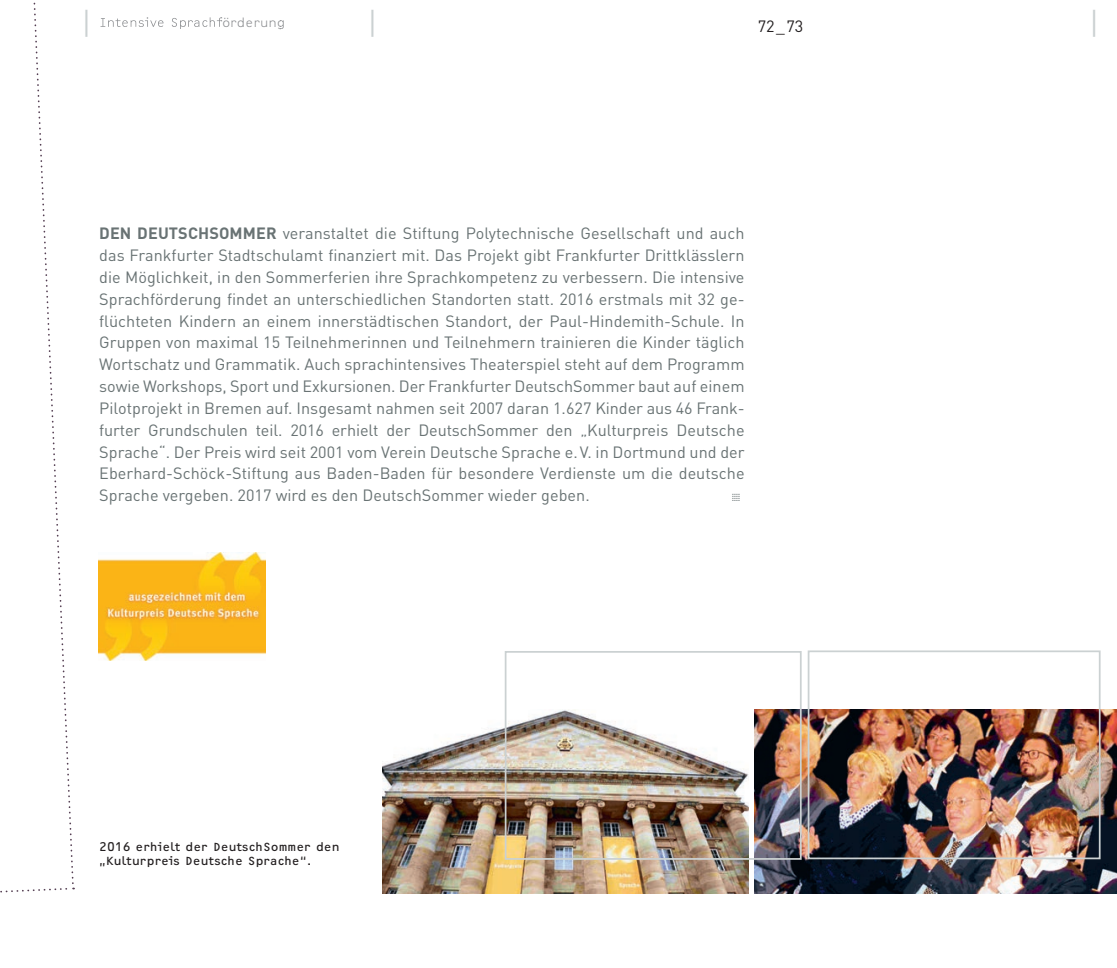
<style>
.page{position:relative;width:1117px;height:968px;background:#fff}
.page>*{position:absolute;margin:0;border:0;box-sizing:border-box;transform-origin:0 0}
.t1{font:300 35px "OCRF";color:#cbd1d2}
.t2{font:16.1px/21.9px "DIN";letter-spacing:.005em;color:#697374;text-align:justify}
.t3{font:16.1px "DIN";color:#231f20}
.t4{font:13.12px "OCRF Light OSF";color:#8a8c8f}
.t5{font:12.25px/14px "OCRF";color:#231f20}
.s1{font-weight:700}
</style>
<div class="page">
<img style="left:382px;top:728px;width:366px;height:165px">
<img style="left:754px;top:709px;width:362px;height:184px">
<img style="left:99px;top:552px;width:167px;height:108px">
<svg style="left:100px;top:17px;width:107px;height:12px"></svg>
<img style="left:503px;top:650px;width:598px;height:210px">
<svg style="left:33px;top:2px;width:41px;height:882px"></svg>
<svg style="left:0;top:887px;width:74px;height:6px"></svg>
<h1 class="t1" style="left:78px;top:10px;width:18px">|</h1>
<h1 class="t1" style="left:364px;top:10px;width:18px">|</h1>
<h1 class="t1" style="left:1085px;top:10px;width:18px">|</h1>
<p class="t4" style="left:216px;top:17px;width:70px">förderung</p>
<p class="t3" style="left:757px;top:20px;width:47px">72_73</p>
<p class="t2" style="left:99px;top:224px;width:646px"><span class="s1">DEN DEUTSCHSOMMER</span> veranstaltet die Stiftung Polytechnische Gesellschaft und auch das Frankfurter Stadtschulamt finanziert mit. Das Projekt gibt Frankfurter Drittklässlern die Möglichkeit, in den Sommerferien ihre Sprachkompetenz zu verbessern. Die intensive Sprachförderung findet an unterschiedlichen Standorten statt. 2016 erstmals mit 32 ge&shy;flüchteten Kindern an einem innerstädtischen Standort, der Paul-Hindemith-Schule. In Gruppen von maximal 15 Teilnehmerinnen und Teilnehmern trainieren die Kinder täglich Wortschatz und Grammatik. Auch sprachintensives Theaterspiel steht auf dem Programm sowie Workshops, Sport und Exkursionen. Der Frankfurter DeutschSommer baut auf einem Pilotprojekt in Bremen auf. Insgesamt nahmen seit 2007 daran 1.627 Kinder aus 46 Frank&shy;furter Grundschulen teil. 2016 erhielt der DeutschSommer den „Kulturpreis Deutsche Sprache“. Der Preis wird seit 2001 vom Verein Deutsche Sprache e. V. in Dortmund und der Eberhard-Schöck-Stiftung aus Baden-Baden für besondere Verdienste um die deutsche Sprache vergeben. 2017 wird es den DeutschSommer wieder geben.</p>
<p class="t5" style="left:99px;top:840px;width:242px">2016 erhielt der DeutschSommer den „Kulturpreis Deutsche Sprache“.</p>
</div>
